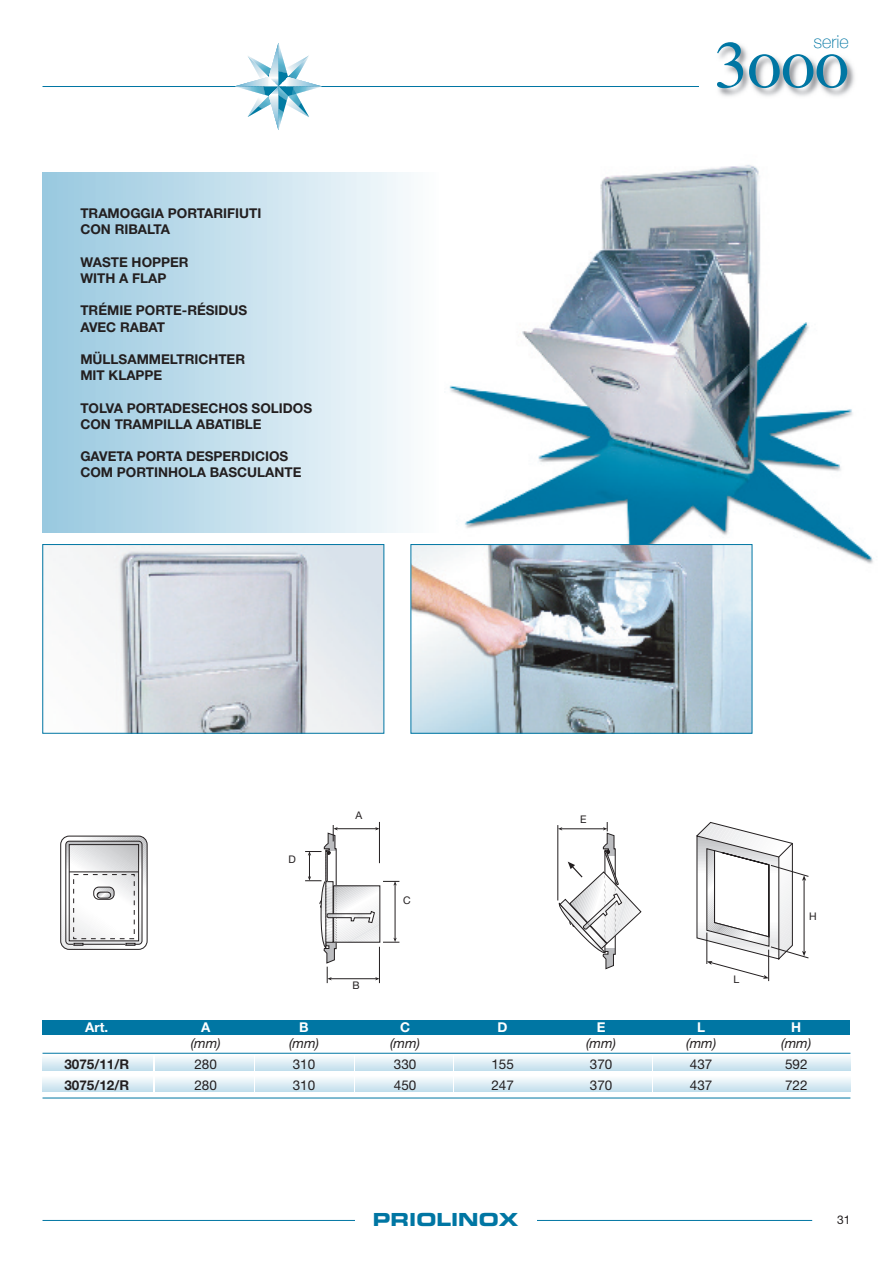
<style>
.page{position:relative;width:893px;height:1263px;background:#fff}
.page>*{position:absolute;margin:0;border:0;box-sizing:border-box;transform-origin:0 0}
.t1{font:67.5px "Times Roman SC";color:#0076a3}
.t2{font:18px "Eurostile Bold Extended Two";color:#0076a3}
.t3{font:100 18px "Helvetica Neue";color:#0076a3}
.t4{font:700 13.5px/16.2px "Helvetica Neue";color:#231f20}
.t5{font:13.5px "Helvetica Neue";color:#231f20}
.t6{font:italic 13.5px "Helvetica Neue";color:#231f20}
.t7{font:700 13.5px "Helvetica Neue";color:#fff}
.t8{font:12px "Helvetica Neue";color:#231f20}
.t9{font:10.5px "Helvetica Neue";color:#231f20}
</style>
<div class="page">
<img style="left:449px;top:165px;width:424px;height:409px">
<hr style="left:43px;top:1220px;width:769px;height:1px;background:#0076a3">
<div style="left:355px;top:1199px;width:181px;height:43px;background:#fff"></div>
<svg style="left:155px;top:1057px;width:98px;height:14px"></svg>
<svg style="left:155px;top:1078px;width:98px;height:14px"></svg>
<svg style="left:43px;top:1057px;width:109px;height:14px;background:#daebf3"></svg>
<svg style="left:256px;top:1057px;width:98px;height:14px"></svg>
<svg style="left:355px;top:1057px;width:98px;height:14px"></svg>
<svg style="left:454px;top:1057px;width:98px;height:14px"></svg>
<svg style="left:554px;top:1057px;width:98px;height:14px"></svg>
<svg style="left:653px;top:1057px;width:98px;height:14px"></svg>
<svg style="left:753px;top:1057px;width:97px;height:14px"></svg>
<svg style="left:43px;top:1078px;width:109px;height:14px;background:#daebf3"></svg>
<svg style="left:256px;top:1078px;width:98px;height:14px"></svg>
<svg style="left:355px;top:1078px;width:98px;height:14px"></svg>
<svg style="left:454px;top:1078px;width:98px;height:14px"></svg>
<svg style="left:554px;top:1078px;width:98px;height:14px"></svg>
<svg style="left:653px;top:1078px;width:98px;height:14px"></svg>
<svg style="left:753px;top:1078px;width:97px;height:14px"></svg>
<div style="left:43px;top:1020px;width:807px;height:15px;background:#0076a3"></div>
<hr style="left:43px;top:1053px;width:807px;height:1px;background:#0076a3">
<hr style="left:43px;top:1098px;width:807px;height:1px;background:#0076a3">
<hr style="left:768px;top:950px;width:1px;height:31px;background:#231f20">
<svg style="left:696px;top:822px;width:113px;height:157px"></svg>
<svg style="left:558px;top:822px;width:83px;height:147px"></svg>
<svg style="left:61px;top:836px;width:86px;height:113px"></svg>
<hr style="left:69px;top:872px;width:70px;height:1px;background:#231f20">
<hr style="left:379px;top:822px;width:1px;height:41px;background:#231f20">
<svg style="left:305px;top:825px;width:94px;height:158px"></svg>
<img style="left:413px;top:546px;width:337px;height:185px">
<div style="left:411px;top:544px;width:341px;height:189px;border:1px solid #0076a3"></div>
<img style="left:49px;top:546px;width:333px;height:185px">
<div style="left:43px;top:544px;width:341px;height:189px;border:1px solid #0076a3"></div>
<hr style="left:43px;top:86px;width:655px;height:1px;background:#0076a3">
<svg style="left:235px;top:43px;width:87px;height:87px"></svg>
<img style="left:698px;top:43px;width:157px;height:54px">
<div style="left:43px;top:172px;width:395px;height:360px;background:linear-gradient(to right,#97c8df,#fbfdfe)"></div>
<p class="t4" style="left:80px;top:206px;width:182px">TRAMOGGIA PORTARIFIUTI<br>CON RIBALTA</p>
<p class="t4" style="left:80px;top:255px;width:110px">WASTE HOPPER<br>WITH A FLAP</p>
<p class="t4" style="left:80px;top:304px;width:168px">TRÉMIE PORTE-RÉSIDUS<br>AVEC RABAT</p>
<p class="t4" style="left:80px;top:352px;width:166px">MÜLLSAMMELTRICHTER<br>MIT KLAPPE</p>
<p class="t4" style="left:80px;top:401px;width:233px">TOLVA PORTADESECHOS SOLIDOS<br>CON TRAMPILLA ABATIBLE</p>
<p class="t4" style="left:80px;top:449px;width:223px">GAVETA PORTA DESPERDICIOS<br>COM PORTINHOLA BASCULANTE</p>
<p class="t9" style="left:289px;top:856px;width:9px">D</p>
<p class="t9" style="left:356px;top:811px;width:8px">A</p>
<p class="t9" style="left:353px;top:982px;width:9px">B</p>
<p class="t9" style="left:403px;top:897px;width:9px">C</p>
<h2 class="t3" style="left:814px;top:31px;width:37px">serie</h2>
<h1 class="t1" style="left:714px;top:41px;width:136px">3000</h1>
<p class="t9" style="left:580px;top:816px;width:8px">E</p>
<p class="t9" style="left:733px;top:975px;width:7px">L</p>
<p class="t9" style="left:809px;top:912px;width:9px">H</p>
<p class="t7" style="left:85px;top:1022px;width:25px">Art.</p>
<p class="t7" style="left:201px;top:1022px;width:11px">A</p>
<p class="t7" style="left:299px;top:1022px;width:11px">B</p>
<p class="t7" style="left:400px;top:1022px;width:12px">C</p>
<p class="t7" style="left:498px;top:1022px;width:12px">D</p>
<p class="t7" style="left:597px;top:1022px;width:10px">E</p>
<p class="t7" style="left:697px;top:1022px;width:10px">L</p>
<p class="t7" style="left:791px;top:1022px;width:12px">H</p>
<p class="t6" style="left:191px;top:1038px;width:31px">(mm)</p>
<p class="t6" style="left:289px;top:1038px;width:31px">(mm)</p>
<p class="t6" style="left:390px;top:1038px;width:31px">(mm)</p>
<p class="t6" style="left:586px;top:1038px;width:31px">(mm)</p>
<p class="t6" style="left:686px;top:1038px;width:31px">(mm)</p>
<p class="t6" style="left:781px;top:1038px;width:31px">(mm)</p>
<p class="t4" style="left:64px;top:1057px;width:66px">3075/11/R</p>
<p class="t5" style="left:194px;top:1059px;width:24px">280</p>
<p class="t5" style="left:293px;top:1059px;width:24px">310</p>
<p class="t5" style="left:394px;top:1059px;width:24px">330</p>
<p class="t5" style="left:491px;top:1059px;width:24px">155</p>
<p class="t5" style="left:590px;top:1059px;width:24px">370</p>
<p class="t5" style="left:690px;top:1059px;width:24px">437</p>
<p class="t5" style="left:785px;top:1059px;width:24px">592</p>
<p class="t4" style="left:64px;top:1078px;width:66px">3075/12/R</p>
<p class="t5" style="left:194px;top:1080px;width:24px">280</p>
<p class="t5" style="left:293px;top:1080px;width:24px">310</p>
<p class="t5" style="left:394px;top:1080px;width:24px">450</p>
<p class="t5" style="left:491px;top:1080px;width:24px">247</p>
<p class="t5" style="left:590px;top:1080px;width:24px">370</p>
<p class="t5" style="left:690px;top:1080px;width:24px">437</p>
<p class="t5" style="left:785px;top:1080px;width:24px">722</p>
<h2 class="t2" style="left:373px;top:1212px;width:147px">PRIOLINOX</h2>
<p class="t8" style="left:837px;top:1216px;width:15px">31</p>
</div>
